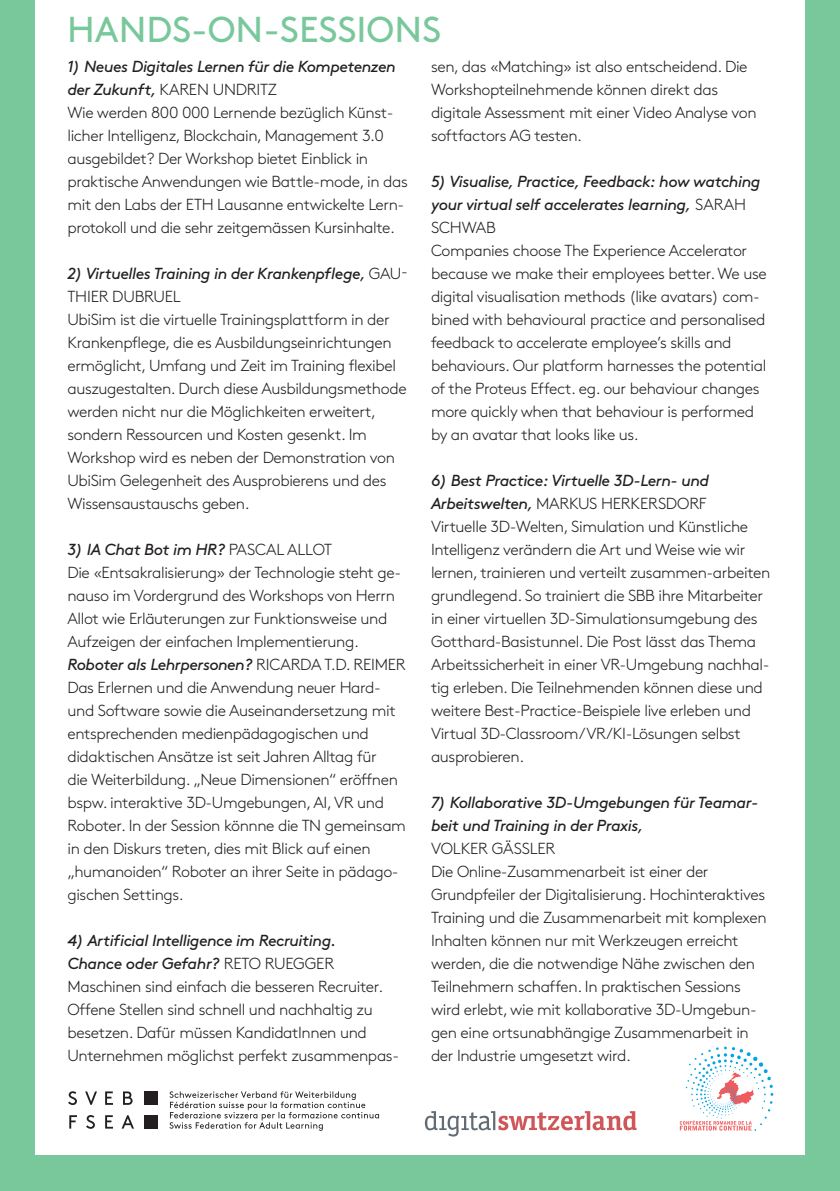
<style>
.page{position:relative;width:840px;height:1191px;background:#fff}
.page>*{position:absolute;margin:0;border:0;box-sizing:border-box;transform-origin:0 0}
.t1{font:36px "Brown Pro";color:#79c89c}
.t2{font:300 16px/23px "Brown Pro";letter-spacing:-.025em;color:#231f20}
.t3{font:italic 16px/23px "Brown Pro";letter-spacing:-.03em;color:#231f20}
.s1{font-weight:400;font-style:italic}
.s2{font-weight:300;font-style:normal}
</style>
<div class="page">
<div style="left:0;top:0;width:34px;height:1191px;background:#79c89c"></div>
<div style="left:0;top:1155px;width:839px;height:36px;background:#79c89c"></div>
<div style="left:805px;top:0;width:34px;height:1191px;background:#79c89c"></div>
<div style="left:144px;top:1091px;width:13px;height:13px;background:#231f20"></div>
<div style="left:144px;top:1115px;width:13px;height:13px;background:#231f20"></div>
<svg style="left:169px;top:1091px;width:210px;height:39px"></svg>
<svg style="left:68px;top:1091px;width:9px;height:14px"></svg>
<svg style="left:85px;top:1091px;width:12px;height:13px"></svg>
<svg style="left:105px;top:1091px;width:8px;height:13px"></svg>
<svg style="left:123px;top:1091px;width:9px;height:13px"></svg>
<svg style="left:69px;top:1115px;width:8px;height:13px"></svg>
<svg style="left:86px;top:1115px;width:9px;height:13px"></svg>
<svg style="left:105px;top:1115px;width:8px;height:13px"></svg>
<svg style="left:122px;top:1115px;width:12px;height:13px"></svg>
<svg style="left:679px;top:1046px;width:94px;height:84px"></svg>
<svg style="left:424px;top:1111px;width:212px;height:25px"></svg>
<h1 class="t1" style="left:67px;top:2px;width:375px">HANDS-ON-SESSIONS</h1>
<p class="t2" style="left:67px;top:54px;width:341px"><span class="s1">1) Neues Digitales Lernen für die Kompetenzen der Zukunft,</span> Karen Undritz<br>Wie werden 800 000 Lernende bezüglich Künst&shy;licher I ntelligenz, Blockchain, Management 3.0 ausgebildet? Der Workshop bietet Einblick in praktische Anwendungen wie Battle-mode, in das mit den Labs der ETH Lausanne entwickelte Lern&shy;protokoll und die sehr zeitgemässen Kursinhalte.</p>
<p class="t3" style="left:67px;top:261px;width:341px">2) Virtuelles Training in der Krankenpflege, <span class="s2">Gau - thier Dub</span></p>
<p class="t2" style="left:67px;top:284px;width:340px;text-indent:77px">ru el<br>UbiSim ist die virtuelle Trainingsplattform in der Krankenpflege, die es Ausbildungseinrichtungen ermöglicht, Umfang und Zeit im Training flexibel auszugestalten. Durch diese Ausbildungsmethode werden nicht nur die Möglichkeiten erweitert, sondern Ressourcen und Kosten gesenkt. I m Workshop wird es neben der Demonstration von UbiSim Gelegenheit des Ausprobierens und des Wissensaustauschs geben.</p>
<p class="t2" style="left:67px;top:537px;width:340px"><span class="s1">3) IA Chat Bot im HR?</span> Pascal Allot<br>Die «Entsakralisierung» der Technologie steht ge&shy;nauso im Vordergrund des Workshops von Herrn Allot wie Erläuterungen zur Funktionsweise und Aufzeigen der einfachen I mplementierung.<br><span class="s1">Roboter als Lehrpersonen?</span> Ricarda T.D. Reim er Das Erlernen und die Anwendung neuer Hard&shy;und Software sowie die Auseinandersetzung mit entsprechenden medienpädagogischen und didaktischen Ansätze ist seit Jahren Alltag für<br>die Weiterbildung. „Neue Dimensionen“ eröffnen bspw. interaktive 3D-Umgebungen, AI, VR und Roboter. I n der Session könnne die TN gemeinsam in den Diskurs treten, dies mit Blick auf einen „humanoiden“ Roboter an ihrer Seite in pädago&shy;gischen Settings.</p>
<p class="t2" style="left:67px;top:928px;width:333px"><span class="s1">4) Artificial Intelligence im Recruiting.<br>Chance oder Gefahr?</span> Reto Ru egg er Maschinen sind einfach die besseren Recruiter.<br>Offene Stellen sind schnell und nachhaltig zu besetzen. Dafür müssen KandidatI nnen und Unternehmen möglichst perfekt zusammenpas-</p>
<p class="t2" style="left:431px;top:54px;width:327px">sen, das «Matching» ist also entscheidend. Die Workshopteilnehmende können direkt das digitale Assessment mit einer Video Analyse von softfactors AG testen.</p>
<p class="t2" style="left:431px;top:169px;width:337px"><span class="s1">5) Visualise, Practice, Feedback: how watching your virtual self accelerates learning,</span> Sarah Schwab<br>Companies choose The Experience Accelerator because we make their employees better. We use digital visualisation methods (like avatars) com&shy;bined with behavioural practice and personalised feedback to accelerate employee’s skills and behaviours. Our platform harnesses the potential of the Proteus Effect. eg. our behaviour changes more quickly when that behaviour is performed by an avatar that looks like us.</p>
<p class="t3" style="left:431px;top:468px;width:279px">6) Best Practice: Virtuelle 3D-Lern- und<br>Arbeitswelten, <span class="s2">Markus</span></p>
<p class="t2" style="left:431px;top:491px;width:340px;text-indent:170px">Herkersdorf<br>Virtuelle 3D-Welten, Simulation und Künstliche<br>I ntelligenz verändern die Art und Weise wie wir lernen, trainieren und verteilt zusammen-arbeiten grundlegend. So trainiert die SBB ihre Mitarbeiter in einer virtuellen 3D-Simulationsumgebung des Gotthard-Basistunnel. Die Post lässt das Thema Arbeitssicherheit in einer VR-Umgebung nachhal&shy;tig erleben. Die Teilnehmenden können diese und weitere Best-Practice-Beispiele live erleben und Virtual 3D-Classroom/VR/KI -Lösungen selbst ausprobieren.</p>
<p class="t3" style="left:431px;top:789px;width:329px">7) Kollaborative 3D-Umgebungen für Teamar&shy;beit und Training in der Praxis,</p>
<p class="t2" style="left:431px;top:836px;width:337px">Volker Gässler<br>Die Online-Zusammenarbeit ist einer der Grundpfeiler der Digitalisierung. Hochinteraktives Training und die Zusammenarbeit mit komplexen I nhalten können nur mit Werkzeugen erreicht werden, die die notwendige Nähe zwischen den Teilnehmern schaffen. I n praktischen Sessions wird erlebt, wie mit kollaborative 3D-Umgebun&shy;gen eine ortsunabhängige Zusammenarbeit in der I ndustrie umgesetzt wird.</p>
</div>
